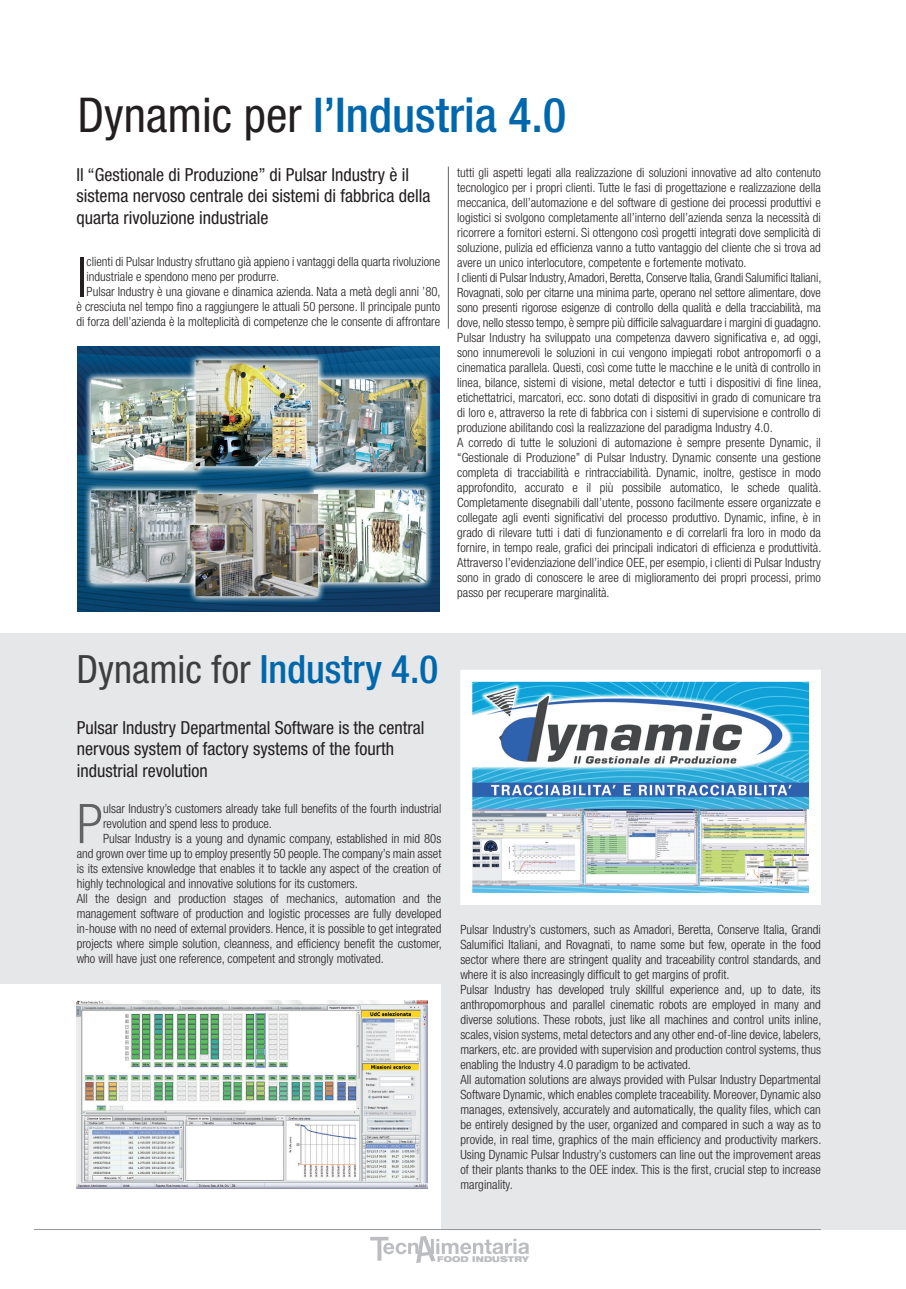
<style>
.page{position:relative;width:906px;height:1289px;background:#fff}
.page>*{position:absolute;margin:0;border:0;box-sizing:border-box;transform-origin:0 0}
.t1{font:300 condensed 54.75px "Helvetica Neue";color:#231f20}
.t2{font:300 condensed 54.75px "Helvetica Neue";color:#636366}
.t3{font:500 condensed 48px "Helvetica Neue";color:#0067ad}
.t4{font:500 condensed 39px "Helvetica Neue";color:#0067ad}
.t5{font:condensed 18px/21.6px "Helvetica Neue";color:#231f20}
.t6{font:300 condensed 12.75px/15px "Helvetica Neue";color:#231f20}
.t7{font:900 expanded 8.1px "Helvetica Neue";letter-spacing:.01em;color:#bcbdc0}
.s1{font-weight:400;color:#231f20}
.s2{font-weight:400;color:#3e3e3f}
</style>
<div class="page">
<div style="left:442px;top:903px;width:464px;height:326px;background:#e6e7e9"></div>
<div style="left:0;top:632px;width:906px;height:351px;background:#e6e7e9"></div>
<hr style="left:448px;top:167px;width:1px;height:162px;background:#636366">
<img style="left:473px;top:682px;width:335px;height:210px">
<div style="left:460px;top:669px;width:361px;height:236px;border:12px solid #fff"></div>
<img style="left:77px;top:346px;width:362px;height:265px">
<img style="left:77px;top:1000px;width:350px;height:188px">
<hr style="left:34px;top:1229px;width:787px;height:1px;background:#939598">
<svg style="left:370px;top:1236px;width:159px;height:26px"></svg>
<h2 class="t3" style="left:78px;top:87px;width:490px"><span class="s1">Dynamic per</span> l’Industria 4.0</h2>
<h3 class="t5" style="left:77px;top:163px;width:355px">Il “Gestionale di Produzione” di Pulsar Industry è il sistema nervoso centrale dei sistemi di fabbrica della quarta rivoluzione industriale</h3>
<h1 class="t1" style="left:77px;top:246px;width:12px">I</h1>
<p class="t6" style="left:87px;top:254px;width:355px">clienti di Pulsar Industry sfruttano già appieno i vantaggi della quarta rivoluzione</p>
<p class="t6" style="left:87px;top:269px;width:194px">industriale e spendono meno per produrre.</p>
<p class="t6" style="left:87px;top:284px;width:355px">Pulsar Industry è una giovane e dinamica azienda. Nata a metà degli anni ’80,</p>
<p class="t6" style="left:77px;top:299px;width:365px">è cresciuta nel tempo fino a raggiungere le attuali 50 persone. Il principale punto</p>
<p class="t6" style="left:77px;top:314px;width:365px">di forza dell’azienda è la molteplicità di competenze che le consente di affrontare</p>
<p class="t6" style="left:457px;top:165px;width:366px">tutti gli aspetti legati alla realizzazione di soluzioni innovative ad alto contenuto tecnologico per i propri clienti. Tutte le fasi di progettazione e realizzazione della meccanica, dell’automazione e del software di gestione dei processi produttivi e logistici si svolgono completamente all’interno dell’azienda senza la necessità di ricorrere a fornitori esterni. Si ottengono così progetti integrati dove semplicità di soluzione, pulizia ed efficienza vanno a tutto vantaggio del cliente che si trova ad avere un unico interlocutore, competente e fortemente motivato.<br>I clienti di Pulsar Industry, Amadori, Beretta, Conserve Italia, Grandi Salumifici Italiani, Rovagnati, solo per citarne una minima parte, operano nel settore alimentare, dove sono presenti rigorose esigenze di controllo della qualità e della tracciabilità, ma dove, nello stesso tempo, è sempre più difficile salvaguardare i margini di guadagno.<br>Pulsar Industry ha sviluppato una competenza davvero significativa e, ad oggi, sono innumerevoli le soluzioni in cui vengono impiegati robot antropomorfi o a cinematica parallela. Questi, così come tutte le macchine e le unità di controllo in linea, bilance, sistemi di visione, metal detector e tutti i dispositivi di fine linea, etichettatrici, marcatori, ecc. sono dotati di dispositivi in grado di comunicare tra di loro e, attraverso la rete di fabbrica con i sistemi di supervisione e controllo di produzione abilitando così la realizzazione del paradigma Industry 4.0.<br>A corredo di tutte le soluzioni di automazione è sempre presente Dynamic, il “Gestionale di Produzione” di Pulsar Industry. Dynamic consente una gestione completa di tracciabilità e rintracciabilità. Dynamic, inoltre, gestisce in modo approfondito, accurato e il più possibile automatico, le schede qualità.<br>Completamente disegnabili dall’utente, possono facilmente essere organizzate e collegate agli eventi significativi del processo produttivo. Dynamic, infine, è in grado di rilevare tutti i dati di funzionamento e di correlarli fra loro in modo da fornire, in tempo reale, grafici dei principali indicatori di efficienza e produttività.<br>Attraverso l’evidenziazione dell’indice OEE, per esempio, i clienti di Pulsar Industry sono in grado di conoscere le aree di miglioramento dei propri processi, primo passo per recuperare marginalità.</p>
<h3 class="t4" style="left:77px;top:646px;width:363px"><span class="s2">Dynamic for</span> Industry 4.0</h3>
<h3 class="t5" style="left:77px;top:716px;width:349px">Pulsar Industry Departmental Software is the central nervous system of factory systems of the fourth industrial revolution</h3>
<h1 class="t2" style="left:77px;top:792px;width:28px">P</h1>
<p class="t6" style="left:103px;top:801px;width:340px">ulsar Industry’s customers already take full benefits of the fourth industrial</p>
<p class="t6" style="left:103px;top:816px;width:170px">revolution and spend less to produce.</p>
<p class="t6" style="left:103px;top:831px;width:340px">Pulsar Industry is a young and dynamic company, established in mid 80s</p>
<p class="t6" style="left:77px;top:846px;width:366px">and grown over time up to employ presently 50 people. The company’s main asset</p>
<p class="t6" style="left:77px;top:861px;width:366px">is its extensive knowledge that enables it to tackle any aspect of the creation of</p>
<p class="t6" style="left:77px;top:876px;width:283px">highly technological and innovative solutions for its customers.</p>
<p class="t6" style="left:77px;top:891px;width:366px">All the design and production stages of mechanics, automation and the</p>
<p class="t6" style="left:77px;top:906px;width:366px">management software of production and logistic processes are fully developed</p>
<p class="t6" style="left:77px;top:921px;width:366px">in-house with no need of external providers. Hence, it is possible to get integrated</p>
<p class="t6" style="left:77px;top:936px;width:366px">projects where simple solution, cleanness, and efficiency benefit the customer,</p>
<p class="t6" style="left:77px;top:951px;width:308px">who will have just one reference, competent and strongly motivated.</p>
<p class="t6" style="left:460px;top:921px;width:362px">Pulsar Industry’s customers, such as Amadori, Beretta, Conserve Italia, Grandi Salumifici Italiani, and Rovagnati, to name some but few, operate in the food sector where there are stringent quality and traceability control standards, and where it is also increasingly difficult to get margins of profit.<br>Pulsar Industry has developed truly skillful experience and, up to date, its anthropomorphous and parallel cinematic robots are employed in many and diverse solutions. These robots, just like all machines and control units inline, scales, vision systems, metal detectors and any other end-of-line device, labelers, markers, etc. are provided with supervision and production control systems, thus enabling the Industry 4.0 paradigm to be activated.<br>All automation solutions are always provided with Pulsar Industry Departmental Software Dynamic, which enables complete traceability. Moreover, Dynamic also manages, extensively, accurately and automatically, the quality files, which can be entirely designed by the user, organized and compared in such a way as to provide, in real time, graphics of the main efficiency and productivity markers.<br>Using Dynamic Pulsar Industry’s customers can line out the improvement areas of their plants thanks to the OEE index. This is the first, crucial step to increase marginality.</p>
<p class="t7" style="left:437px;top:1253px;width:93px">FOOD INDUSTRY</p>
</div>
